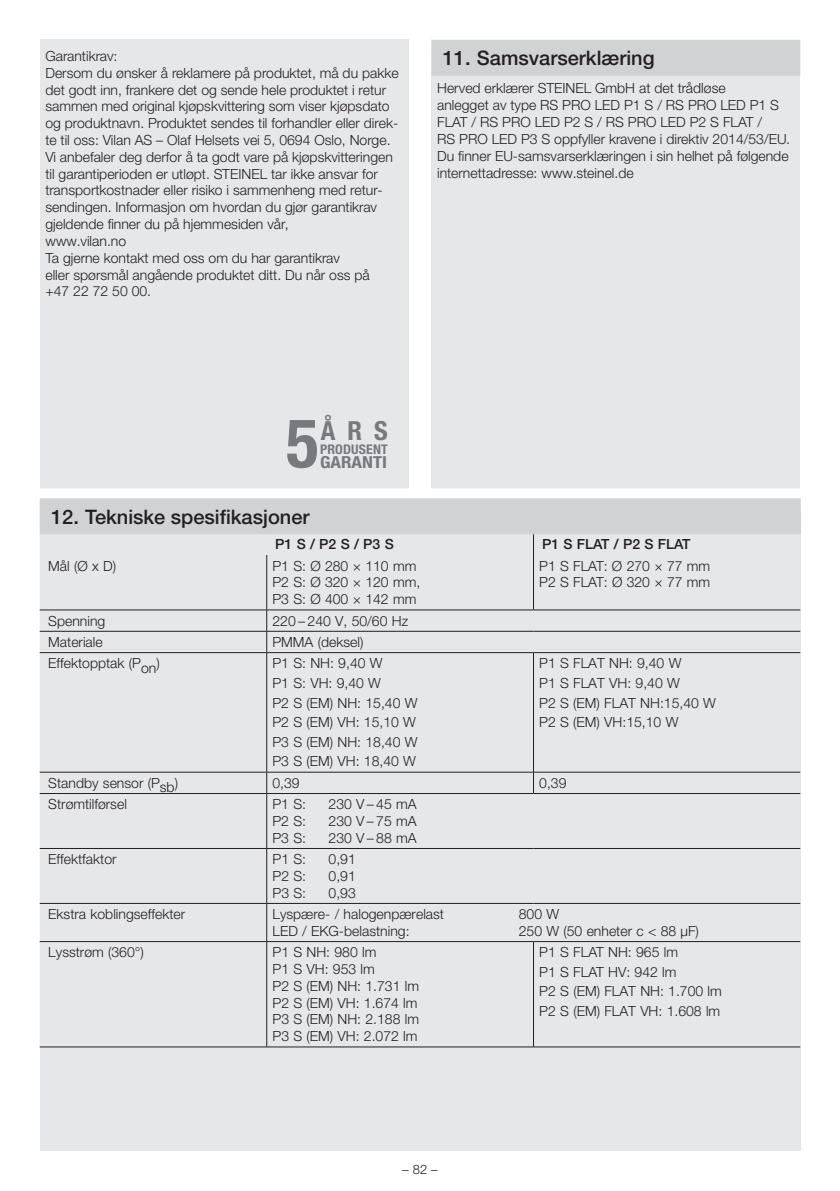
<style>
.page{position:relative;width:840px;height:1191px;background:#fff}
.page>*{position:absolute;margin:0;border:0;box-sizing:border-box;transform-origin:0 0}
.t1{font:700 condensed 68px "Helvetica Neue LT Std";color:#848689}
.t2{font:700 condensed 26.2px "Helvetica Neue LT Std";color:#848689}
.t3{font:500 20px "Helvetica Neue LTW1 G";color:#231f20}
.t4{font:700 condensed 16.6px "Helvetica Neue LT Std";color:#848689;scale:1.14 1}
.t5{font:300 14px/16.8px "Helvetica Neue LTW1 G";color:#231f20}
.t6{font:500 14px "Helvetica Neue LTW1 G";color:#231f20}
.t7{font:700 condensed 13.4px "Helvetica Neue LT Std";letter-spacing:.01em;color:#848689;scale:1.04 1}
.t8{font:300 13px "Helvetica Neue LTW1 G";color:#231f20}
</style>
<div class="page">
<div style="left:40px;top:40px;width:368px;height:459px;background:#e6e7e9"></div>
<div style="left:431px;top:40px;width:368px;height:465px;background:#e6e7e9"></div>
<div style="left:431px;top:40px;width:368px;height:36px;background:#d1d2d4"></div>
<div style="left:40px;top:499px;width:759px;height:652px;background:#e6e7e9"></div>
<svg style="left:40px;top:555px;width:759px;height:491px"></svg>
<hr style="left:40px;top:609px;width:226px;height:1px;background:#231f20">
<hr style="left:266px;top:609px;width:267px;height:1px;background:#231f20">
<hr style="left:533px;top:609px;width:266px;height:1px;background:#231f20">
<hr style="left:40px;top:631px;width:226px;height:1px;background:#231f20">
<hr style="left:266px;top:631px;width:267px;height:1px;background:#231f20">
<hr style="left:533px;top:631px;width:266px;height:1px;background:#231f20">
<hr style="left:40px;top:652px;width:226px;height:1px;background:#231f20">
<hr style="left:266px;top:652px;width:267px;height:1px;background:#231f20">
<hr style="left:533px;top:652px;width:266px;height:1px;background:#231f20">
<hr style="left:40px;top:772px;width:226px;height:1px;background:#231f20">
<hr style="left:266px;top:772px;width:267px;height:1px;background:#231f20">
<hr style="left:533px;top:772px;width:266px;height:1px;background:#231f20">
<hr style="left:40px;top:793px;width:226px;height:1px;background:#231f20">
<hr style="left:266px;top:793px;width:267px;height:1px;background:#231f20">
<hr style="left:533px;top:793px;width:266px;height:1px;background:#231f20">
<hr style="left:40px;top:848px;width:226px;height:1px;background:#231f20">
<hr style="left:266px;top:848px;width:267px;height:1px;background:#231f20">
<hr style="left:533px;top:848px;width:266px;height:1px;background:#231f20">
<hr style="left:40px;top:903px;width:226px;height:1px;background:#231f20">
<hr style="left:266px;top:903px;width:267px;height:1px;background:#231f20">
<hr style="left:533px;top:903px;width:266px;height:1px;background:#231f20">
<hr style="left:40px;top:941px;width:226px;height:1px;background:#231f20">
<hr style="left:266px;top:941px;width:267px;height:1px;background:#231f20">
<hr style="left:533px;top:941px;width:266px;height:1px;background:#231f20">
<hr style="left:40px;top:1046px;width:226px;height:1px;background:#231f20">
<hr style="left:266px;top:1046px;width:267px;height:1px;background:#231f20">
<hr style="left:533px;top:1046px;width:266px;height:1px;background:#231f20">
<svg style="left:533px;top:534px;width:1px;height:21px"></svg>
<hr style="left:533px;top:555px;width:1px;height:54px;background:#231f20">
<hr style="left:533px;top:653px;width:1px;height:119px;background:#231f20">
<svg style="left:533px;top:772px;width:1px;height:21px"></svg>
<hr style="left:533px;top:942px;width:1px;height:104px;background:#231f20">
<hr style="left:266px;top:555px;width:1px;height:54px;background:#231f20">
<svg style="left:266px;top:610px;width:1px;height:42px"></svg>
<hr style="left:266px;top:653px;width:1px;height:119px;background:#231f20">
<svg style="left:266px;top:772px;width:1px;height:21px"></svg>
<hr style="left:266px;top:794px;width:1px;height:54px;background:#231f20">
<hr style="left:266px;top:848px;width:1px;height:55px;background:#231f20">
<hr style="left:266px;top:903px;width:1px;height:38px;background:#231f20">
<hr style="left:266px;top:942px;width:1px;height:104px;background:#231f20">
<div style="left:40px;top:488px;width:759px;height:24px;background:#fff"></div>
<div style="left:40px;top:498px;width:759px;height:36px;background:#d1d2d4"></div>
<p class="t5" style="left:45px;top:48px;width:354px">Garantikrav:<br>Dersom du ønsker å reklamere på produktet, må du pakke det godt inn, frankere det og sende hele produktet i retur sammen med original kjøpskvittering som viser kjøpsdato og produktnavn. Produktet sendes til forhandler eller direk&shy;te til oss: Vilan AS – Olaf Helsets vei 5, 0694 Oslo, Norge.<br>Vi anbefaler deg derfor å ta godt vare på kjøpskvitteringen til garantiperioden er utløpt. STEINEL tar ikke ansvar for transportkostnader eller risiko i sammenheng med retur&shy;sendingen. Informasjon om hvordan du gjør garantikrav gjeldende finner du på hjemmesiden vår,<br>www.vilan.no<br>Ta gjerne kontakt med oss om du har garantikrav<br>eller spørsmål angående produktet ditt. Du når oss på<br>+47 22 72 50 00.</p>
<h3 class="t3" style="left:442px;top:46px;width:213px">11. Samsvarserklæring</h3>
<p class="t5" style="left:437px;top:80px;width:354px">Herved erklærer STEINEL GmbH at det trådløse<br>anlegget av type RS PRO LED P1 S / RS PRO LED P1 S FLAT / RS PRO LED P2 S / RS PRO LED P2 S FLAT /<br>RS PRO LED P3 S oppfyller kravene i direktiv 2014/53/EU.<br>Du finner EU-samsvarserklæringen i sin helhet på følgende internettadresse: www.steinel.de</p>
<h2 class="t2" style="left:320px;top:415px;width:69px">ÅRS</h2>
<p class="t4" style="left:320px;top:452px;width:60px">GARANTI</p>
<h1 class="t1" style="left:286px;top:402px;width:34px">5</h1>
<p class="t7" style="left:320px;top:441px;width:67px">PRODUSENT</p>
<h3 class="t3" style="left:51px;top:504px;width:260px">12. Tekniske spesifikasjoner</h3>
<p class="t6" style="left:275px;top:536px;width:120px">P1 S / P2 S / P3 S</p>
<p class="t6" style="left:541px;top:536px;width:150px">P1 S FLAT / P2 S FLAT</p>
<p class="t5" style="left:48px;top:557px;width:69px">Mål (Ø x D)</p>
<p class="t5" style="left:272px;top:557px;width:149px">P1 S: Ø 280 × 110 mm<br>P2 S: Ø 320 × 120 mm,<br>P3 S: Ø 400 × 142 mm</p>
<p class="t5" style="left:539px;top:557px;width:172px">P1 S FLAT: Ø 270 × 77 mm<br>P2 S FLAT: Ø 320 × 77 mm</p>
<p class="t5" style="left:48px;top:612px;width:59px">Spenning</p>
<p class="t5" style="left:272px;top:612px;width:137px">220 – 240 V, 50/60 Hz</p>
<p class="t5" style="left:48px;top:633px;width:56px">Materiale</p>
<p class="t5" style="left:272px;top:633px;width:92px">PMMA (deksel)</p>
<p class="t5" style="left:48px;top:655px;width:113px">Effektopptak (Pon)</p>
<p class="t5" style="left:272px;top:653px;width:146px;line-height:19.6px">P1 S: NH: 9,40 W<br>P1 S: VH: 9,40 W<br>P2 S (EM) NH: 15,40 W<br>P2 S (EM) VH: 15,10 W<br>P3 S (EM) NH: 18,40 W<br>P3 S (EM) VH: 18,40 W</p>
<p class="t5" style="left:539px;top:653px;width:178px;line-height:19.6px">P1 S FLAT NH: 9,40 W<br>P1 S FLAT VH: 9,40 W<br>P2 S (EM) FLAT NH:15,40 W<br>P2 S (EM) VH:15,10 W</p>
<p class="t5" style="left:48px;top:774px;width:131px">Standby sensor (Psb)</p>
<p class="t5" style="left:272px;top:774px;width:29px">0,39</p>
<p class="t5" style="left:539px;top:774px;width:29px">0,39</p>
<p class="t5" style="left:48px;top:795px;width:80px">Strømtilførsel</p>
<p class="t5" style="left:272px;top:795px;width:35px">P1 S:</p>
<p class="t5" style="left:328px;top:795px;width:89px">230 V – 45 mA</p>
<p class="t5" style="left:272px;top:812px;width:35px">P2 S:</p>
<p class="t5" style="left:328px;top:812px;width:89px">230 V – 75 mA</p>
<p class="t5" style="left:272px;top:829px;width:35px">P3 S:</p>
<p class="t5" style="left:328px;top:829px;width:89px">230 V – 88 mA</p>
<p class="t5" style="left:48px;top:850px;width:70px">Effektfaktor</p>
<p class="t5" style="left:272px;top:850px;width:35px">P1 S:</p>
<p class="t5" style="left:328px;top:850px;width:29px">0,91</p>
<p class="t5" style="left:272px;top:867px;width:35px">P2 S:</p>
<p class="t5" style="left:328px;top:867px;width:29px">0,91</p>
<p class="t5" style="left:272px;top:884px;width:35px">P3 S:</p>
<p class="t5" style="left:328px;top:884px;width:29px">0,93</p>
<p class="t5" style="left:48px;top:905px;width:138px">Ekstra koblingseffekter</p>
<p class="t5" style="left:272px;top:905px;width:173px">Lyspære- / halogenpærelast</p>
<p class="t5" style="left:518px;top:905px;width:42px">800 W</p>
<p class="t5" style="left:272px;top:922px;width:138px">LED / EKG-belastning:</p>
<p class="t5" style="left:518px;top:922px;width:182px">250 W (50 enheter c &lt; 88 µF)</p>
<p class="t5" style="left:48px;top:943px;width:97px">Lysstrøm (360°)</p>
<p class="t5" style="left:272px;top:943px;width:148px">P1 S NH: 980 lm<br>P1 S VH: 953 lm<br>P2 S (EM) NH: 1.731 lm<br>P2 S (EM) VH: 1.674 lm<br>P3 S (EM) NH: 2.188 lm<br>P3 S (EM) VH: 2.072 lm</p>
<p class="t5" style="left:539px;top:942px;width:184px;line-height:19.6px">P1 S FLAT NH: 965 lm<br>P1 S FLAT HV: 942 lm<br>P2 S (EM) FLAT NH: 1.700 lm<br>P2 S (EM) FLAT VH: 1.608 lm</p>
<p class="t8" style="left:402px;top:1161px;width:37px">– 82 –</p>
</div>
